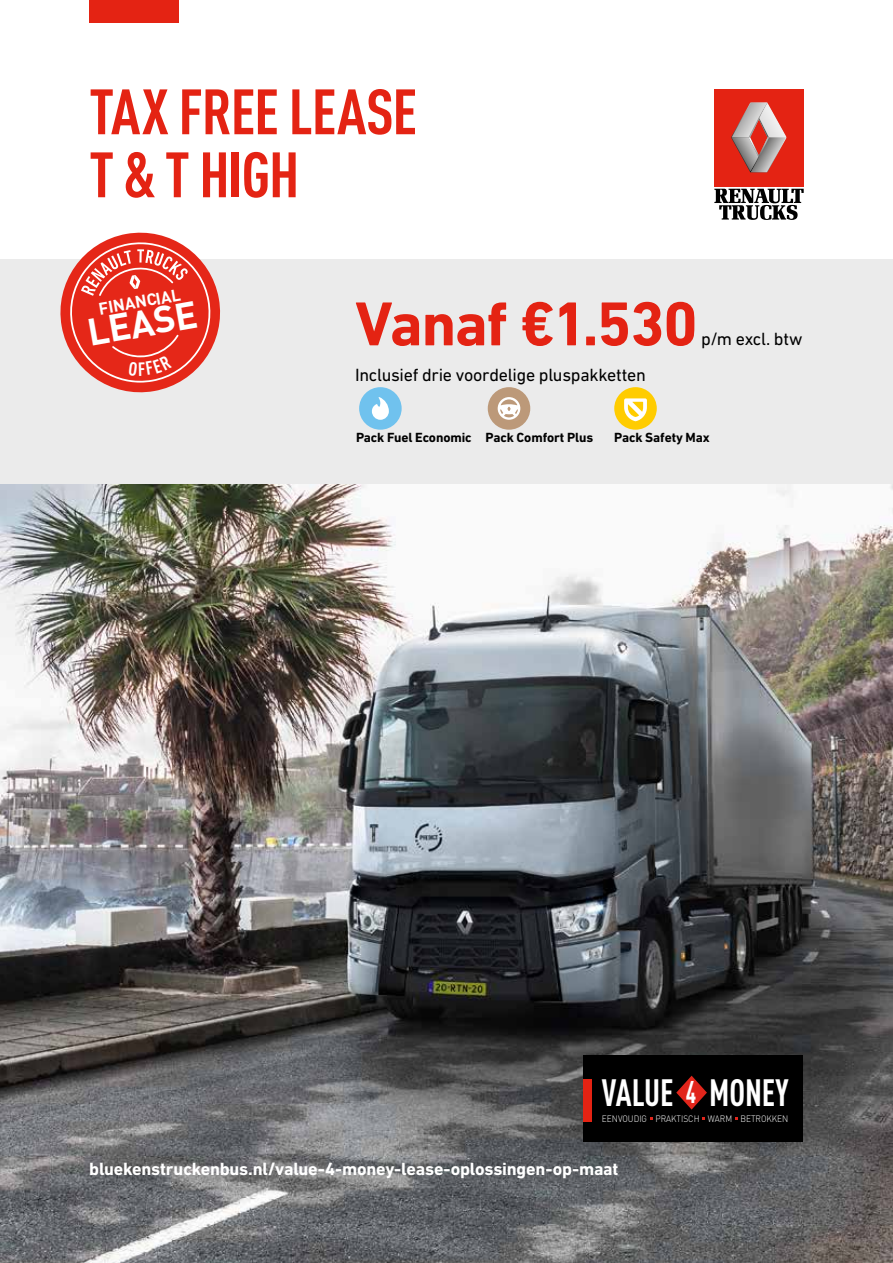
<style>
.page{position:relative;width:893px;height:1263px;background:#fff}
.page>*{position:absolute;margin:0;border:0;box-sizing:border-box;transform-origin:0 0}
.t1{font:700 condensed 63px/63px "DIN Pro";letter-spacing:-.02em;color:#e42313}
.t2{font:700 63px "DIN Next LT Pro";letter-spacing:-.03em;color:#e42313}
.t3{font:700 condensed 37.5px "DIN Pro";color:#fff;scale:.9 1}
.t4{font:700 37.2px "DIN";color:#fff}
.t5{font:700 condensed 30.9px "DIN Pro";color:#fff;scale:.84 1}
.t6{font:700 18px "DIN Next LT Pro";letter-spacing:-.01em;color:#fff}
.t7{font:18px "DIN Next LT Pro";letter-spacing:-.015em;color:#000}
.t8{font:700 16.5px "DIN";color:#fff}
.t9{font:700 13.5px "DIN Next LT Pro";letter-spacing:-.005em;color:#000}
.t10{font:300 9.3px "DIN Pro";color:#fff;scale:.9 1}
</style>
<div class="page">
<img style="left:0;top:484px;width:893px;height:779px">
<div style="left:89px;top:0;width:90px;height:22px;background:#e42313"></div>
<div style="left:583px;top:1056px;width:220px;height:86px;background:#000"></div>
<svg style="left:676px;top:1076px;width:31px;height:33px"></svg>
<div style="left:583px;top:1079px;width:8px;height:43px;background:#e42313"></div>
<div style="left:714px;top:89px;width:90px;height:97px;background:#e42313"></div>
<svg style="left:714px;top:189px;width:90px;height:31px"></svg>
<svg style="left:731px;top:103px;width:55px;height:69px"></svg>
<div style="left:0;top:259px;width:893px;height:225px;background:#ebebeb"></div>
<div style="left:359px;top:387px;width:43px;height:43px;background:#70c2ee;border-radius:50%"></div>
<svg style="left:372px;top:397px;width:17px;height:23px"></svg>
<div style="left:488px;top:387px;width:42px;height:43px;background:#bc9979;border-radius:50%"></div>
<svg style="left:498px;top:397px;width:22px;height:23px"></svg>
<div style="left:614px;top:387px;width:43px;height:43px;background:#fc0;border-radius:50%"></div>
<svg style="left:624px;top:398px;width:23px;height:23px"></svg>
<div style="left:68px;top:1140px;width:572px;height:59px;background:#000;opacity:.5"></div>
<svg style="left:60px;top:233px;width:160px;height:159px"></svg>
<h1 class="t1" style="left:89px;top:76px;width:330px">TAX FREE LEASE<br>T &amp; T HIGH</h1>
<p class="t8" style="left:97px;top:298px;width:84px;rotate:-10deg">FINANCIAL</p>
<h3 class="t4" style="left:83px;top:309px;width:113px;rotate:-10deg">LEASE</h3>
<h1 class="t2" style="left:355px;top:287px;width:344px">Vanaf €1.530</h1>
<p class="t7" style="left:355px;top:364px;width:292px">Inclusief drie voordelige pluspakketten</p>
<p class="t7" style="left:701px;top:329px;width:103px">p/m excl. btw</p>
<p class="t9" style="left:356px;top:430px;width:239px">Pack Fuel Economic Pack Comfort Plus</p>
<p class="t9" style="left:614px;top:430px;width:97px">Pack Safety Max</p>
<h2 class="t3" style="left:602px;top:1065px;width:209px">VALUE MONEY</h2>
<h3 class="t5" style="left:686px;top:1070px;width:14px">4</h3>
<p class="t10" style="left:602px;top:1111px;width:209px">EENVOUDIG PRAKTISCH WARM BETROKKEN</p>
<p class="t6" style="left:89px;top:1158px;width:531px">bluekenstruckenbus.nl/value-4-money-lease-oplossingen-op-maat</p>
</div>
